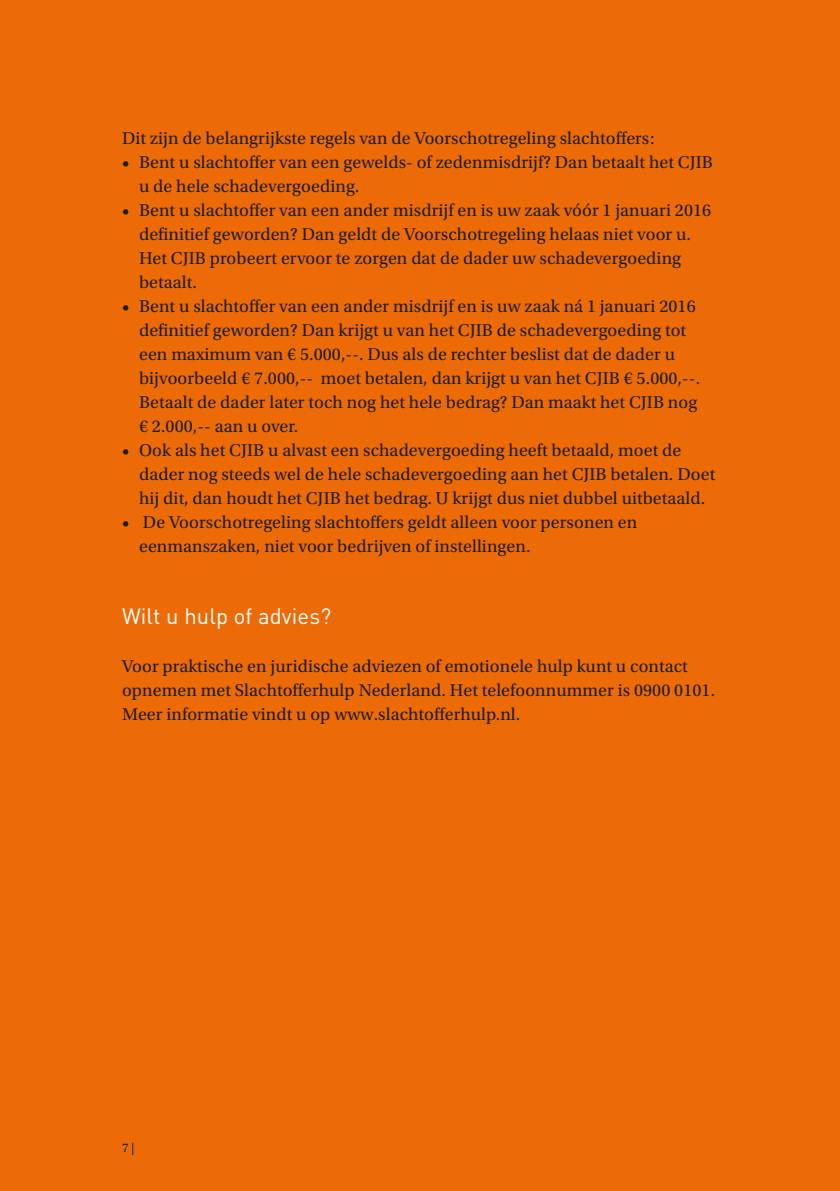
<style>
.page{position:relative;width:840px;height:1191px;background:#fff}
.page>*{position:absolute;margin:0;border:0;box-sizing:border-box;transform-origin:0 0}
._03_Paragraafkop{font:22px "DIN";letter-spacing:.005em;color:#fff}
._00_Platte_tekst{font:18px/24px "Utopia Std";letter-spacing:.005em;color:#1d1d1b}
.t1{font:13px "Utopia Std";color:#001d37}
</style>
<div class="page">
<div style="left:0;top:0;width:839px;height:1191px;background:#ed6b06"></div>
<p class="_00_Platte_tekst" style="left:122px;top:126px;width:533px">Dit zijn de belangrijkste regels van de Voorschotregeling slachtoffers:</p>
<p class="_00_Platte_tekst" style="left:139px;top:150px;width:575px;text-indent:-17px">• Bent u slachtoffer van een gewelds- of zedenmisdrijf? Dan betaalt het CJIB u de hele schadevergoeding.</p>
<p class="_00_Platte_tekst" style="left:139px;top:198px;width:573px;text-indent:-17px">• Bent u slachtoffer van een ander misdrijf en is uw zaak vóór 1 januari 2016 definitief geworden? Dan geldt de Voorschotregeling helaas niet voor u.<br>Het CJIB probeert ervoor te zorgen dat de dader uw schadevergoeding betaalt.</p>
<p class="_00_Platte_tekst" style="left:139px;top:294px;width:562px;text-indent:-17px">• Bent u slachtoffer van een ander misdrijf en is uw zaak ná 1 januari 2016 definitief geworden? Dan krijgt u van het CJIB de schadevergoeding tot een maximum van € 5.000,--. Dus als de rechter beslist dat de dader u bijvoorbeeld € 7.000,-- moet betalen, dan krijgt u van het CJIB € 5.000,--.<br>Betaalt de dader later toch nog het hele bedrag? Dan maakt het CJIB nog € 2.000,-- aan u over.</p>
<p class="_00_Platte_tekst" style="left:139px;top:438px;width:577px;text-indent:-17px">• Ook als het CJIB u alvast een schadevergoeding heeft betaald, moet de dader nog steeds wel de hele schadevergoeding aan het CJIB betalen. Doet hij dit, dan houdt het CJIB het bedrag. U krijgt dus niet dubbel uitbetaald.</p>
<p class="_00_Platte_tekst" style="left:139px;top:510px;width:499px;text-indent:-17px">• De Voorschotregeling slachtoffers geldt alleen voor personen en eenmanszaken, niet voor bedrijven of instellingen.</p>
<h2 class="_03_Paragraafkop" style="left:122px;top:604px;width:211px">Wilt u hulp of advies?</h2>
<p class="_00_Platte_tekst" style="left:122px;top:654px;width:594px">Voor praktische en juridische adviezen of emotionele hulp kunt u contact opnemen met Slachtofferhulp Nederland. Het telefoonnummer is 0900 0101.<br>Meer informatie vindt u op www.slachtofferhulp.nl.</p>
<p class="t1" style="left:122px;top:1141px;width:14px">7 |</p>
</div>
